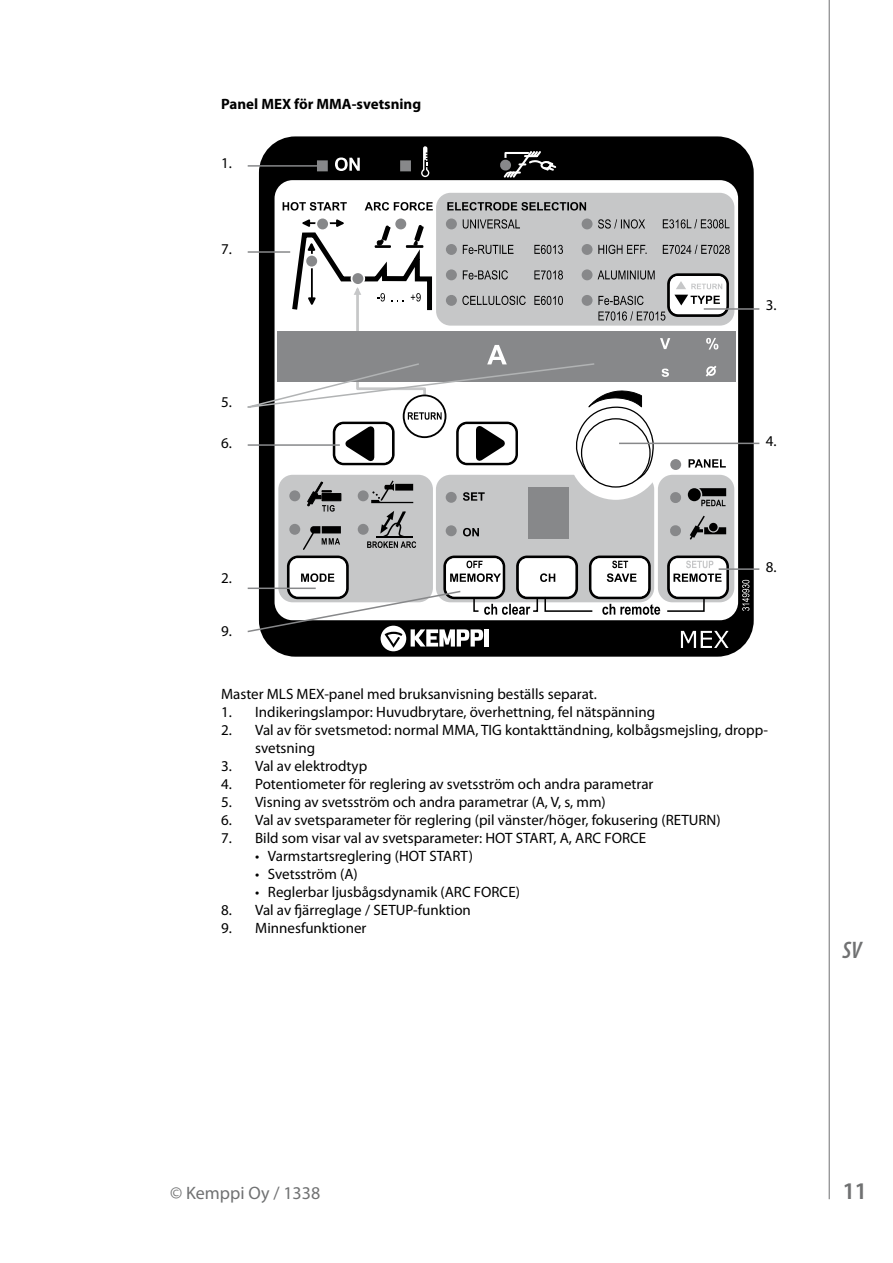
<style>
.page{position:relative;width:893px;height:1263px;background:#fff}
.page>*{position:absolute;margin:0;border:0;box-sizing:border-box;transform-origin:0 0}
.t1{font:italic 600 condensed 24px "Myriad Pro";color:#707172}
.t2{font:600 24px "Myriad Pro";color:#707172}
.t3{font:18px "Myriad Pro";color:#707172}
.t4{font:15px/18px "Myriad Pro";color:#000}
.t5{font:700 15px "Myriad Pro";color:#000}
</style>
<div class="page">
<svg style="left:259px;top:136px;width:495px;height:521px;background:#222"></svg>
<div style="left:436px;top:193px;width:298px;height:133px;background:#c6c7c8;border-radius:15px"></div>
<svg style="left:283px;top:202px;width:6px;height:9px"></svg>
<svg style="left:423px;top:146px;width:5px;height:12px"></svg>
<svg style="left:504px;top:151px;width:37px;height:7px"></svg>
<svg style="left:289px;top:158px;width:392px;height:60px"></svg>
<svg style="left:742px;top:580px;width:7px;height:31px"></svg>
<hr style="left:719px;top:568px;width:40px;height:2px;background:#87888a">
<hr style="left:619px;top:443px;width:140px;height:1px;background:#87888a">
<hr style="left:248px;top:165px;width:70px;height:2px;background:#87888a">
<svg style="left:247px;top:218px;width:483px;height:433px"></svg>
<hr style="left:704px;top:308px;width:55px;height:2px;background:#87888a">
<hr style="left:829px;top:0;width:1px;height:1199px;background:#707172">
<p class="t5" style="left:221px;top:94px;width:202px">Panel MEX för MMA-svetsning</p>
<p class="t4" style="left:221px;top:154px;width:12px">1.</p>
<p class="t4" style="left:221px;top:240px;width:12px">7.</p>
<p class="t4" style="left:221px;top:393px;width:12px">5.</p>
<p class="t4" style="left:221px;top:434px;width:12px">6.</p>
<p class="t4" style="left:221px;top:569px;width:12px">2.</p>
<p class="t4" style="left:221px;top:621px;width:12px">9.</p>
<p class="t4" style="left:766px;top:296px;width:12px">3.</p>
<p class="t4" style="left:766px;top:431px;width:12px">4.</p>
<p class="t4" style="left:766px;top:558px;width:12px">8.</p>
<p class="t4" style="left:221px;top:685px;width:377px">Master MLS MEX-panel med bruksanvisning beställs separat.</p>
<p class="t4" style="left:221px;top:703px;width:436px">1. Indikeringslampor: Huvudbrytare, överhettning, fel nätspänning</p>
<p class="t4" style="left:255px;top:721px;width:514px;text-indent:-34px">2. Val av för svetsmetod: normal MMA, TIG kontakttändning, kolbågsmejsling, dropp&shy;svetsning</p>
<p class="t4" style="left:221px;top:757px;width:148px">3. Val av elektrodtyp</p>
<p class="t4" style="left:221px;top:775px;width:434px">4. Potentiometer för reglering av svetsström och andra parametrar</p>
<p class="t4" style="left:221px;top:793px;width:386px">5. Visning av svetsström och andra parametrar (A, V, s, mm)</p>
<p class="t4" style="left:221px;top:811px;width:501px">6. Val av svetsparameter för reglering (pil vänster/höger, fokusering (RETURN)</p>
<p class="t4" style="left:221px;top:829px;width:427px">7. Bild som visar val av svetsparameter: HOT START, A, ARC FORCE</p>
<p class="t4" style="left:255px;top:847px;width:220px">• Varmstartsreglering (HOT START)</p>
<p class="t4" style="left:255px;top:865px;width:104px">• Svetsström (A)</p>
<p class="t4" style="left:255px;top:883px;width:266px">• Reglerbar ljusbågsdynamik (ARC FORCE)</p>
<p class="t4" style="left:221px;top:901px;width:251px">8. Val av fjärreglage / SETUP-funktion</p>
<p class="t4" style="left:221px;top:919px;width:147px">9. Minnesfunktioner</p>
<h1 class="t1" style="left:842px;top:935px;width:20px">SV</h1>
<p class="t3" style="left:170px;top:1182px;width:152px">© Kemppi Oy / 1338</p>
<h1 class="t2" style="left:842px;top:1176px;width:26px">11</h1>
</div>
